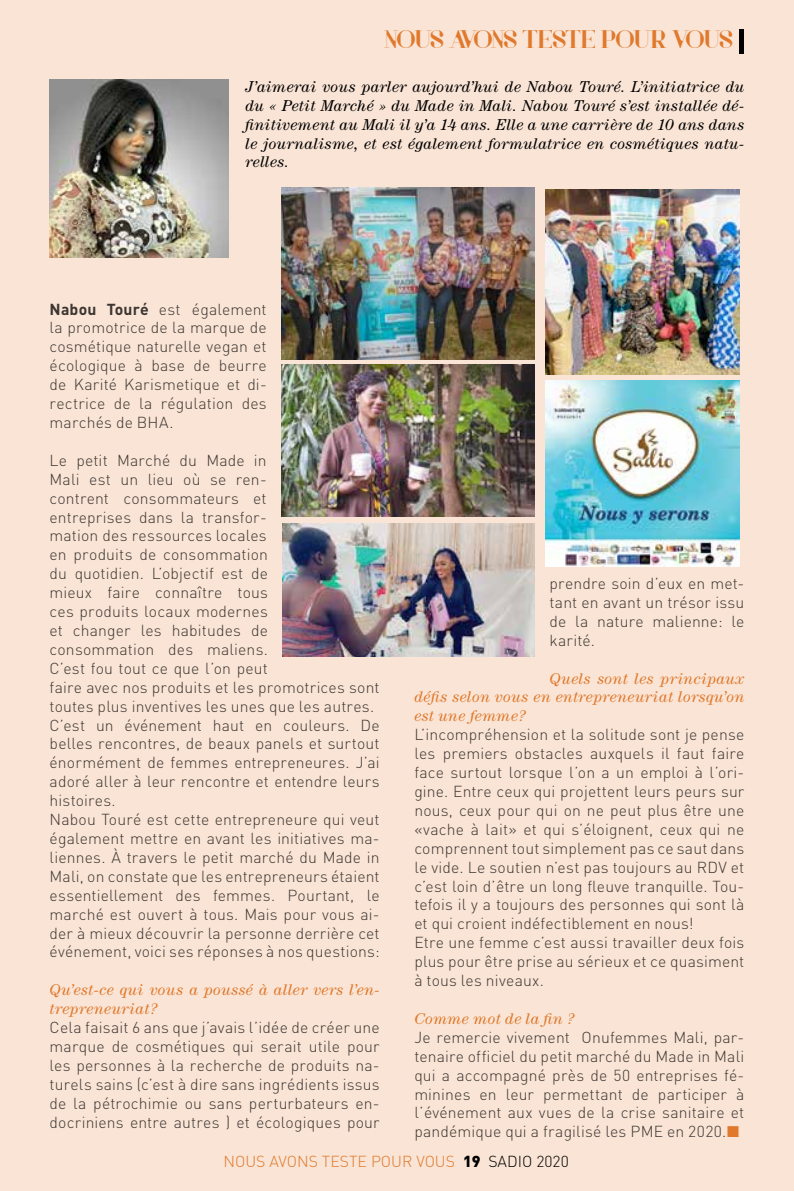
<style>
.page{position:relative;width:794px;height:1191px;background:#f9e4d5}
.page>*{position:absolute;margin:0;border:0;box-sizing:border-box;transform-origin:0 0}
.t1{font:26.25px "Voor";letter-spacing:-.155em;color:#e0792c}
.t2{font:300 15.75px/18.9px "DIN";letter-spacing:.01em;color:#3c3531;text-align:justify}
.t3{font:italic 15.75px/18.9px "Century";letter-spacing:.025em;color:#000;text-align:justify}
.t4{font:italic 15.75px/18.9px "Century";letter-spacing:.025em;color:#e0792c}
.t5{font:300 15.75px "DIN";color:#e0792c}
.s1{font-weight:700}
.s2{color:#e0792c}
.s3{font-weight:900;color:#000}
.s4{color:#000}
</style>
<div class="page">
<img style="left:50px;top:79px;width:178px;height:179px">
<div style="left:739px;top:29px;width:5px;height:25px;background:#000"></div>
<img style="left:282px;top:187px;width:253px;height:173px">
<img style="left:546px;top:189px;width:193px;height:186px">
<img style="left:282px;top:365px;width:253px;height:152px">
<img style="left:283px;top:523px;width:252px;height:133px">
<img style="left:546px;top:380px;width:193px;height:186px">
<h1 class="t1" style="left:384px;top:24px;width:250px">NOUS AVONS TE STE POUR</h1>
<h1 class="t1" style="left:672px;top:24px;width:63px">VOU S</h1>
<p class="t3" style="left:246px;top:77px;width:500px">J’aimerai vous parler aujourd’hui de Nabou Touré. L’initiatrice du du « Petit Marché » du Made in Mali. Nabou Touré s’est installée dé&shy;finitivement au Mali il y’a 14 ans. Elle a une carrière de 10 ans dans le journalisme, et est également formulatrice en cosmétiques natu&shy;relles.</p>
<p class="t2" style="left:50px;top:299px;width:219px"><span class="s1">Nabou Touré</span> est également la promotrice de la marque de cosmétique naturelle vegan et écologique à base de beurre de Karité Karismetique et di&shy;rectrice de la régulation des marchés de BHA</p>
<p class="t2" style="left:169px;top:413px;width:6px">.</p>
<p class="t2" style="left:50px;top:450px;width:331px;text-align:left">Le petit Marché du Made in<br>Mali est un lieu où se ren-<br>contrent consommateurs et<br>entreprises dans la transfor-<br>mation des ressources locales<br>en produits de consommation<br>du quotidien. L’objectif est de<br>mieux faire connaître tous<br>ces produits locaux modernes<br>et changer les habitudes de<br>consommation des maliens.<br>C’est fou tout ce que l’on peut<br>faire avec nos produits et les promotrices sont toutes plus inventives les unes que les autres.<br>C’est un événement haut en couleurs. De belles rencontres, de beaux panels et surtout énormément de femmes entrepreneures. J’ai adoré aller à leur rencontre et entendre leurs histoires.<br>Nabou Touré est cette entrepreneure qui veut également mettre en avant les initiatives ma&shy;liennes. À travers le petit marché du Made in Mali, on constate que les entrepreneurs étaient essentiellement des femmes. Pourtant, le marché est ouvert à tous. Mais pour vous ai&shy;der à mieux découvrir la personne derrière cet événement, voici ses réponses à nos questions:</p>
<p class="t4" style="left:50px;top:980px;width:331px">Qu’est-ce qui vous a poussé à aller vers l’en&shy;trepreneuriat?</p>
<p class="t2" style="left:50px;top:1017px;width:331px">Cela faisait 6 ans que j’avais l’idée de créer une marque de cosmétiques qui serait utile pour les personnes à la recherche de produits na&shy;turels sains (c’est à dire sans ingrédients issus de la pétrochimie ou sans perturbateurs en&shy;docriniens entre autres ) et écologiques pour</p>
<p class="t2" style="left:549px;top:574px;width:196px">prendre soin d’eux en met&shy;tant en avant un trésor issu de la nature malienne: le karité.</p>
<p class="t4" style="left:414px;top:668px;width:331px;text-align:justify;text-indent:135px">Quels sont les principaux défis selon vous en entrepreneuriat lorsqu’on est une femme?</p>
<p class="t2" style="left:414px;top:725px;width:331px;text-align:left">L’incompréhension et la solitude sont je pense les premiers obstacles auxquels il faut faire face surtout lorsque l’on a un emploi à l’ori&shy;gine. Entre ceux qui projettent leurs peurs sur nous, ceux pour qui on ne peut plus être une «vache à lait» et qui s’éloignent, ceux qui ne comprennent tout simplement pas ce saut dans le vide. Le soutien n’est pas toujours au RDV et c’est loin d’être un long fleuve tranquille. Tou&shy;tefois il y a toujours des personnes qui sont là et qui croient indéfectiblement en nous!<br>Etre une femme c’est aussi travailler deux fois plus pour être prise au sérieux et ce quasiment à tous les niveaux.</p>
<p class="t4" style="left:414px;top:1009px;width:162px">Comme mot de la fin ?</p>
<p class="t2" style="left:414px;top:1027px;width:331px">Je remercie vivement Onufemmes Mali, par&shy;tenaire officiel du petit marché du Made in Mali qui a accompagné près de 50 entreprises fé&shy;minines en leur permettant de participer à l’événement aux vues de la crise sanitaire et pandémique qui a fragilisé les PME en 2020.<span class="s2">■</span></p>
<p class="t5" style="left:223px;top:1151px;width:347px">Nous avons teste pour vous <span class="s3">19</span> <span class="s4">sadio 2020</span></p>
</div>
